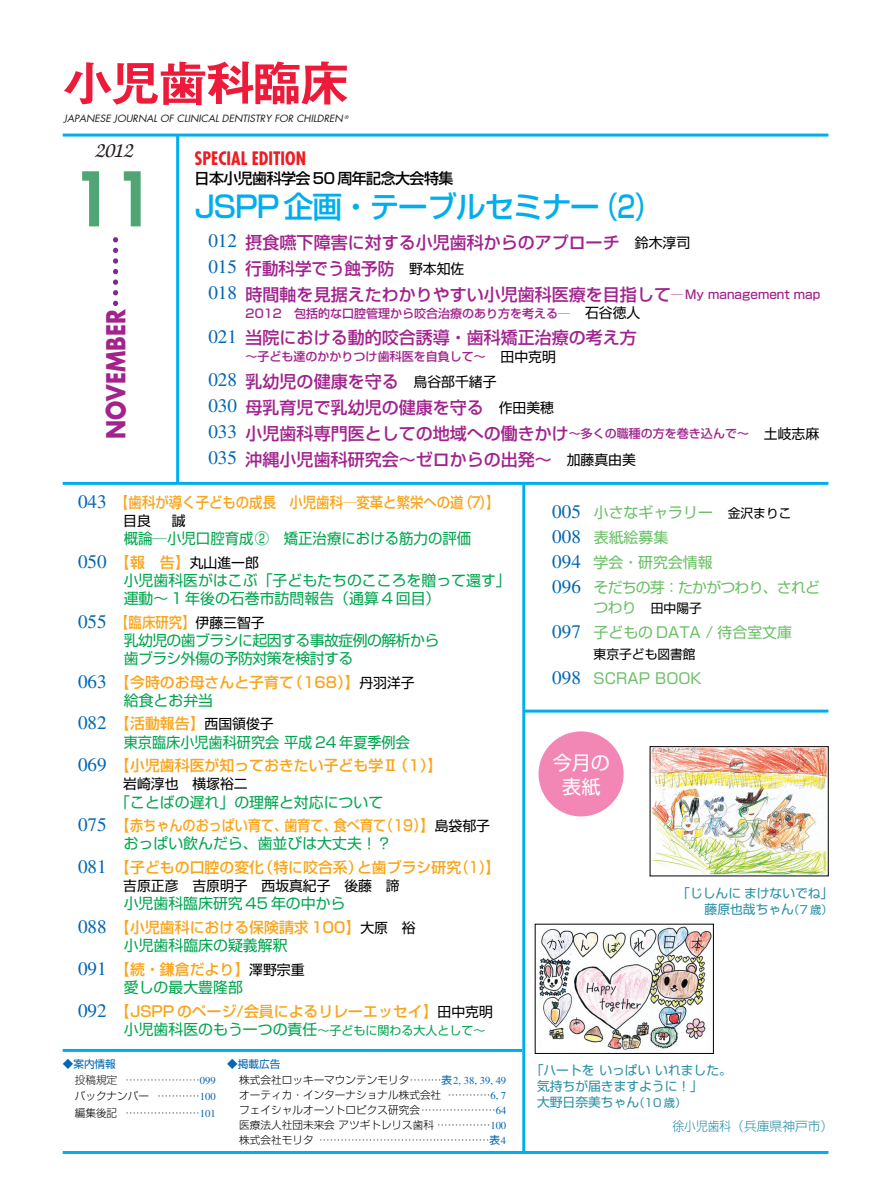
<style>
.page{position:relative;width:893px;height:1190px;background:#fff}
.page>*{position:absolute;margin:0;border:0;box-sizing:border-box;transform-origin:0 0}
.t1{font:600 74.4px "Avant Garde";color:#50a574}
.t2{font:49.5px "Midashi Go MB31";letter-spacing:-.085em;color:#ed1a3a;scale:1.04 1}
.t3{font:500 29.7px "Shin Go";letter-spacing:-.04em;color:#00aeef}
.t4{font:700 25.5px "Futura";color:#a2238e;scale:.85 1}
.t5{font:italic 500 21.3px "Zapf Chancery";color:#231f20}
.t6{font:19.2px/23.4px "Shin Go";color:#fff;text-align:center}
.t7{font:700 condensed 18.15px "Futura";color:#ee1d23}
.t8{font:500 16.95px/26px "Shin Go";color:#a2238e}
.t9{font:500 15px "Shin Go";letter-spacing:-.04em;color:#000}
.t10{font:500 14.85px/23.9px "Shin Go";color:#f9a51b}
.t11{font:14.85px/23.9px "Shin Go";color:#00a54f}
.t12{font:14.85px/24.9px "Shin Go";color:#6bc067}
.t13{font:14.85px/18px "Shin Go";letter-spacing:-.04em;color:#00a54f}
.t14{font:14.85px/18.1px "Shin Go";color:#00a54f;scale:.95 1}
.t15{font:500 14.85px "Shin Go";color:#f9a51b;scale:.9 1}
.t16{font:13.8px "Shin Go";color:#000}
.t17{font:12.75px/15.9px "Shin Go";color:#2a8fa4;text-align:right}
.t18{font:12.75px "Shin Go";color:#000}
.t19{font:300 12.75px "Shin Go";color:#2a8fa4;scale:.92 1}
.t20{font:500 12px "Shin Go";color:#a2238e}
.t21{font:12px "Shin Go";color:#00a54f}
.t22{font:300 10.65px/16.4px "Shin Go";color:#000}
.t23{font:italic 9.75px "Futura";letter-spacing:-.005em;color:#231f20;scale:1.04 1}
.s1{font-family:"Times";font-weight:400;font-size:19.2px;color:#0166b3}
.s2{font-weight:400;font-size:13.8px;color:#000}
.s3{font-size:12px}
.s4{font-family:"Times";font-size:19.2px;color:#0166b3}
.s5{font-weight:500;color:#f9a51b}
.s6{font-size:13.8px;color:#000}
.s7{font-weight:400;color:#00a54f}
.s8{font-size:14.85px}
.s9{font-weight:400;color:#0166b3}
.s10{color:#231f20}
.s11{font-family:"Times";font-weight:400;color:#0166b3}
.s12{font-size:12.75px;color:#000}
.s13{font-size:14.85px;color:#6bc067}
.s14{font-size:11.25px}
</style>
<div class="page">
<hr style="left:176px;top:134px;width:3px;height:349px;background:#00aeef">
<hr style="left:63px;top:482px;width:765px;height:3px;background:#00aeef">
<svg style="left:113px;top:240px;width:5px;height:65px"></svg>
<div style="left:538px;top:731px;width:85px;height:85px;background:#f287b6;border-radius:50%"></div>
<hr style="left:523px;top:709px;width:305px;height:3px;background:#00aeef">
<hr style="left:63px;top:1151px;width:765px;height:2px;background:#00aeef">
<hr style="left:63px;top:134px;width:765px;height:2px;background:#00aeef">
<img style="left:651px;top:748px;width:175px;height:126px">
<img style="left:539px;top:926px;width:172px;height:124px">
<hr style="left:522px;top:483px;width:3px;height:669px;background:#00aeef">
<hr style="left:63px;top:1049px;width:459px;height:2px;background:#00aeef">
<h2 class="t2" style="left:63px;top:65px;width:278px">小児歯科臨床</h2>
<p class="t23" style="left:64px;top:114px;width:275px">JAPANESE JOURNAL OF CLINICAL DENTISTRY FOR CHILDREN <sup>®</sup></p>
<h3 class="t5" style="left:95px;top:142px;width:39px">2012</h3>
<h1 class="t1" style="left:72px;top:171px;width:85px">11</h1>
<h3 class="t4" style="left:104px;top:439px;width:154px;rotate:-90deg">NOVEMBER</h3>
<p class="t7" style="left:194px;top:150px;width:113px">SPECIAL EDITION</p>
<p class="t9" style="left:194px;top:173px;width:260px">日本小児歯科学会 50 周年記念大会特集</p>
<h3 class="t3" style="left:194px;top:196px;width:465px">JSPP 企画・テーブルセミナー（2）</h3>
<p class="t8" style="left:208px;top:231px;width:613px"><span class="s1">012</span> 摂食嚥下障害に対する小児歯科からのアプローチ <span class="s2">鈴木淳司<br></span><span class="s1">015</span> 行動科学でう蝕予防 <span class="s2">野本知佐<br></span><span class="s1">018</span> 時間軸を見据えたわかりやすい小児歯科医療を目指して<span class="s3">― My management map</span></p>
<p class="t20" style="left:245px;top:309px;width:396px">2012 包括的な口腔管理から咬合治療のあり方を考える― <span class="s2">石谷徳人</span></p>
<p class="t8" style="left:208px;top:327px;width:430px"><span class="s1">021</span> 当院における動的咬合誘導・歯科矯正治療の考え方</p>
<p class="t20" style="left:245px;top:352px;width:312px">～子ども達のかかりつけ歯科医を自負して～ <span class="s2">田中克明</span></p>
<p class="t8" style="left:208px;top:370px;width:612px"><span class="s1">028</span> 乳幼児の健康を守る <span class="s2">鳥谷部千緒子<br></span><span class="s1">030</span> 母乳育児で乳幼児の健康を守る <span class="s2">作田美穂<br></span><span class="s1">033</span> 小児歯科専門医としての地域への働きかけ<span class="s3">～多くの職種の方を巻き込んで～</span> <span class="s2">土岐志麻<br></span><span class="s1">035</span> 沖縄小児歯科研究会～ゼロからの出発～ <span class="s2">加藤真由美</span></p>
<p class="t15" style="left:78px;top:496px;width:469px"><span class="s1">043</span> 【歯科が導く子どもの成長　小児歯科―変革と繁栄への道（7）】</p>
<p class="t16" style="left:123px;top:515px;width:29px">目良</p>
<p class="t16" style="left:172px;top:515px;width:15px">誠</p>
<p class="t11" style="left:78px;top:528px;width:395px;text-indent:46px">概論―小児口腔育成②　矯正治療における筋力の評価<br><span class="s4">050</span> <span class="s5">【報　告】</span><span class="s6">丸山進一郎</span></p>
<p class="t11" style="left:124px;top:572px;width:388px;line-height:18px">小児歯科医がはこぶ「子どもたちのこころを贈って還す」運動～ 1 年後の石巻市訪問報告（通算 4 回目）</p>
<p class="t13" style="left:124px;top:614px;width:317px;text-indent:-46px"><span class="s4">055</span> <span class="s5">【臨床研究】</span><span class="s6">伊藤三智子<br></span>乳幼児の歯ブラシに起因する事故症例の解析から歯ブラシ外傷の予防対策を検討する</p>
<p class="t10" style="left:124px;top:674px;width:292px;line-height:18px;text-indent:-46px"><span class="s1">063</span> 【今時のお母さんと子育て（168）】<span class="s2">丹羽洋子</span><span class="s7">給食とお弁当</span></p>
<p class="t14" style="left:124px;top:716px;width:303px;text-indent:-46px"><span class="s4">082</span> <span class="s5">【活動報告】</span><span class="s6">西国領俊子<br></span>東京臨床小児歯科研究会平成 24 年夏季例会</p>
<p class="t10" style="left:78px;top:755px;width:365px"><span class="s1">069</span> 【小児歯科医が知っておきたい子ども学Ⅱ（1）】</p>
<p class="t16" style="left:123px;top:779px;width:126px">岩崎淳也　横塚裕二</p>
<p class="t10" style="left:78px;top:791px;width:413px;text-indent:37px"><span class="s7">「ことばの遅れ」の理解と対応について<br></span><span class="s1">075</span> 【赤ちゃんのおっぱい育て、歯育て、食べ育て（19）】<span class="s2">島袋郁子</span></p>
<p class="t10" style="left:78px;top:833px;width:423px;text-indent:46px"><span class="s7">おっぱい飲んだら、歯並びは大丈夫！？<br></span><span class="s1">081</span> 【子どもの口腔の変化（特に咬合系）と歯ブラシ研究（1）】</p>
<p class="t16" style="left:123px;top:881px;width:278px">吉原正彦　吉原明子　西坂真紀子　後藤　諦</p>
<p class="t10" style="left:78px;top:893px;width:339px;text-indent:46px"><span class="s7">小児歯科臨床研究 45 年の中から<br></span><span class="s1">088</span> 【小児歯科における保険請求 100】<span class="s2">大原　裕</span></p>
<p class="t11" style="left:78px;top:935px;width:228px;text-indent:46px">小児歯科臨床の疑義解釈<br><span class="s4">091</span> <span class="s5">【続・鎌倉だより】</span><span class="s6">澤野宗重</span></p>
<p class="t10" style="left:78px;top:977px;width:416px;text-indent:46px"><span class="s7">愛しの最大豊隆部<br></span><span class="s1">092</span> 【JSPP のページ/会員によるリレーエッセイ】<span class="s2">田中克明</span></p>
<p class="t21" style="left:124px;top:1026px;width:363px"><span class="s8">小児歯科医のもう一つの責任</span>～子どもに関わる大人として～</p>
<p class="t22" style="left:75px;top:1056px;width:143px;text-indent:-12px"><span class="s9">◆案内情報<br></span><span class="s10">投稿規定 …………………</span><span class="s11">099</span>バックナンバー …………<span class="s11">100</span>編集後記 …………………<span class="s11">101</span></p>
<p class="t22" style="left:239px;top:1056px;width:268px;text-indent:-12px"><span class="s9">◆掲載広告<br></span>株式会社ロッキーマウンテンモリタ………<span class="s9">表</span><span class="s11">2, 38, 39, 49</span></p>
<p class="t22" style="left:239px;top:1088px;width:268px;line-height:14.9px;text-align:justify">オーティカ・インターナショナル株式会社 …………<span class="s11">6, 7</span>フェイシャルオーソトロピクス研究会…………………<span class="s11">64</span>医療法人社団未来会アツギトレリス歯科 ……………<span class="s11">100</span>株式会社モリタ …………………………………………<span class="s9">表</span><span class="s11">4</span></p>
<p class="t12" style="left:552px;top:501px;width:269px"><span class="s4">005</span> 小さなギャラリー <span class="s12">金沢まりこ<br></span><span class="s4">008</span> 表紙絵募集<br><span class="s4">094</span> 学会・研究会情報<br><span class="s4">096</span> そだちの芽：たかがつわり、されど</p>
<p class="t18" style="left:593px;top:603px;width:110px"><span class="s13">つわり</span> 田中陽子</p>
<p class="t12" style="left:552px;top:621px;width:241px"><span class="s4">097</span> 子どもの DATA / 待合室文庫</p>
<p class="t18" style="left:593px;top:649px;width:104px">東京子ども図書館</p>
<p class="t12" style="left:552px;top:667px;width:151px"><span class="s4">098</span> SCRAP BOOK</p>
<p class="t6" style="left:552px;top:753px;width:59px">今月の表紙</p>
<p class="t17" style="left:677px;top:887px;width:157px">「じしんにまけないでね」藤原也哉ちゃん<span class="s14">（7 歳）</span></p>
<p class="t17" style="left:537px;top:1063px;width:196px;text-align:left;text-indent:-6px">「ハートをいっぱいいれました。気持ちが届きますように！」<br>大野日奈美ちゃん<span class="s14">（10 歳）</span></p>
<p class="t19" style="left:672px;top:1121px;width:176px">徐小児歯科（兵庫県神戸市）</p>
</div>
